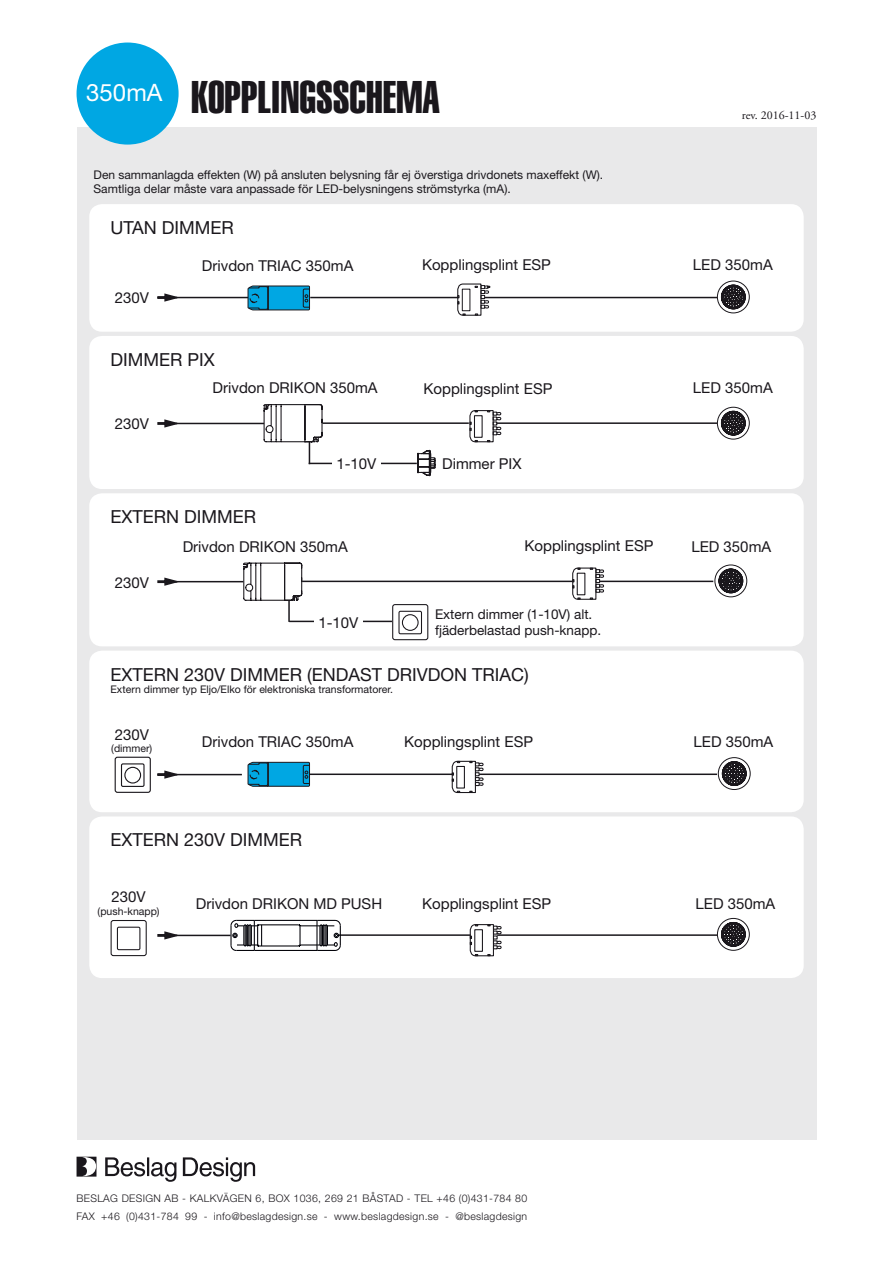
<style>
.page{position:relative;width:893px;height:1263px;background:#fff}
.page>*{position:absolute;margin:0;border:0;box-sizing:border-box;transform-origin:0 0}
.t1{font:45px "Helvetica LT Std Extra Comp";color:#1a171c}
.t2{font:24px "Helvetica Neue LT Std";color:#fff}
.t3{font:18px "Helvetica Neue LT Std";color:#1a171c}
.t4{font:15px "Helvetica Neue LT Std";color:#1a171c}
.t5{font:13.5px "Helvetica Neue LT Std";color:#1a171c}
.t6{font:12px/14.4px "Helvetica Neue LT Std";color:#1a171c}
.t7{font:12px "Adobe Garamond Pro";color:#1a171c}
.t8{font:300 10.5px/18px "Helvetica Neue LT Std";letter-spacing:.03em;color:#1a171c}
.t9{font:10.5px "Helvetica Neue LT Std";color:#1a171c}
</style>
<div class="page">
<svg style="left:77px;top:1156px;width:178px;height:26px"></svg>
<div style="left:77px;top:128px;width:739px;height:1012px;background:#e9e9ea"></div>
<div style="left:89px;top:336px;width:715px;height:153px;background:#fff;border-radius:13px"></div>
<hr style="left:169px;top:423px;width:95px;height:1px;background:#1a171c">
<hr style="left:322px;top:422px;width:147px;height:2px;background:#1a171c">
<hr style="left:496px;top:422px;width:221px;height:2px;background:#1a171c">
<svg style="left:157px;top:419px;width:26px;height:9px"></svg>
<svg style="left:469px;top:410px;width:33px;height:33px"></svg>
<svg style="left:263px;top:404px;width:60px;height:60px"></svg>
<hr style="left:309px;top:463px;width:108px;height:1px;background:#1a171c">
<svg style="left:417px;top:449px;width:19px;height:28px"></svg>
<div style="left:332px;top:454px;width:49px;height:19px;background:#fff"></div>
<svg style="left:717px;top:406px;width:33px;height:34px"></svg>
<div style="left:89px;top:204px;width:715px;height:128px;background:#fff;border-radius:13px"></div>
<hr style="left:157px;top:297px;width:95px;height:1px;background:#1a171c">
<hr style="left:310px;top:297px;width:148px;height:1px;background:#1a171c">
<hr style="left:485px;top:297px;width:232px;height:1px;background:#1a171c">
<svg style="left:157px;top:293px;width:26px;height:9px"></svg>
<svg style="left:457px;top:283px;width:33px;height:33px"></svg>
<div style="left:77px;top:43px;width:102px;height:102px;background:#00a7e3;border-radius:50%"></div>
<svg style="left:717px;top:280px;width:33px;height:34px"></svg>
<div style="left:89px;top:816px;width:715px;height:162px;background:#fff;border-radius:13px"></div>
<div style="left:111px;top:920px;width:36px;height:36px;border:1px solid #1a171c;border-radius:2px"></div>
<div style="left:117px;top:927px;width:23px;height:23px;border:1px solid #1a171c"></div>
<hr style="left:167px;top:935px;width:63px;height:1px;background:#1a171c">
<hr style="left:339px;top:934px;width:132px;height:2px;background:#1a171c">
<hr style="left:497px;top:934px;width:220px;height:2px;background:#1a171c">
<svg style="left:157px;top:931px;width:26px;height:9px"></svg>
<svg style="left:469px;top:924px;width:33px;height:33px"></svg>
<svg style="left:717px;top:918px;width:33px;height:33px"></svg>
<div style="left:89px;top:493px;width:715px;height:153px;background:#fff;border-radius:13px"></div>
<hr style="left:171px;top:581px;width:72px;height:1px;background:#1a171c">
<hr style="left:302px;top:581px;width:270px;height:1px;background:#1a171c">
<hr style="left:600px;top:581px;width:113px;height:1px;background:#1a171c">
<svg style="left:714px;top:564px;width:33px;height:34px"></svg>
<svg style="left:157px;top:577px;width:26px;height:9px"></svg>
<svg style="left:392px;top:604px;width:37px;height:37px"></svg>
<hr style="left:288px;top:601px;width:2px;height:21px;background:#1a171c">
<hr style="left:289px;top:621px;width:103px;height:1px;background:#1a171c">
<svg style="left:243px;top:562px;width:60px;height:39px"></svg>
<div style="left:314px;top:612px;width:49px;height:20px;background:#fff"></div>
<svg style="left:572px;top:567px;width:33px;height:33px"></svg>
<div style="left:89px;top:651px;width:715px;height:161px;background:#fff;border-radius:13px"></div>
<svg style="left:114px;top:756px;width:37px;height:37px"></svg>
<hr style="left:157px;top:774px;width:85px;height:1px;background:#1a171c">
<hr style="left:304px;top:773px;width:149px;height:2px;background:#1a171c">
<hr style="left:479px;top:773px;width:238px;height:2px;background:#1a171c">
<svg style="left:157px;top:770px;width:26px;height:9px"></svg>
<svg style="left:451px;top:760px;width:33px;height:33px"></svg>
<svg style="left:247px;top:761px;width:63px;height:26px;background:#1390bf"></svg>
<svg style="left:717px;top:757px;width:34px;height:33px"></svg>
<hr style="left:259px;top:924px;width:40px;height:1px;background:#000107">
<hr style="left:259px;top:945px;width:40px;height:1px;background:#000107">
<hr style="left:254px;top:920px;width:63px;height:1px;background:#000107">
<hr style="left:254px;top:950px;width:63px;height:1px;background:#000107">
<svg style="left:230px;top:919px;width:32px;height:32px"></svg>
<svg style="left:298px;top:919px;width:43px;height:32px"></svg>
<svg style="left:247px;top:285px;width:63px;height:26px;background:#1390bf"></svg>
<p class="t2" style="left:86px;top:79px;width:78px">350mA</p>
<h1 class="t1" style="left:191px;top:70px;width:250px">KOPPLINGSSCHEMA</h1>
<p class="t6" style="left:94px;top:167px;width:511px">Den sammanlagda effekten (W) på ansluten belysning får ej överstiga drivdonets maxeffekt (W).<br>Samtliga delar måste vara anpassade för LED-belysningens strömstyrka (mA).</p>
<p class="t3" style="left:111px;top:217px;width:125px">UTAN DIMMER</p>
<p class="t7" style="left:742px;top:108px;width:76px">rev. 2016-11-03</p>
<p class="t4" style="left:115px;top:289px;width:36px">230V</p>
<p class="t4" style="left:202px;top:256px;width:153px">Drivdon TRIAC 350mA</p>
<p class="t4" style="left:422px;top:256px;width:130px">Kopplingsplint ESP</p>
<p class="t4" style="left:693px;top:256px;width:81px">LED 350mA</p>
<p class="t3" style="left:111px;top:349px;width:106px">DIMMER PIX</p>
<p class="t4" style="left:213px;top:379px;width:167px">Drivdon DRIKON 350mA</p>
<p class="t4" style="left:424px;top:379px;width:130px">Kopplingsplint ESP</p>
<p class="t4" style="left:693px;top:379px;width:81px">LED 350mA</p>
<p class="t4" style="left:115px;top:415px;width:36px">230V</p>
<p class="t4" style="left:336px;top:454px;width:42px">1-10V</p>
<p class="t4" style="left:442px;top:455px;width:81px">Dimmer PIX</p>
<p class="t3" style="left:111px;top:506px;width:147px">EXTERN DIMMER</p>
<p class="t4" style="left:183px;top:538px;width:167px">Drivdon DRIKON 350mA</p>
<p class="t4" style="left:691px;top:538px;width:81px">LED 350mA</p>
<p class="t4" style="left:115px;top:573px;width:36px">230V</p>
<p class="t5" style="left:435px;top:606px;width:159px">Extern dimmer (1-10V) alt.</p>
<p class="t5" style="left:435px;top:622px;width:168px">fjäderbelastad push-knapp.</p>
<p class="t4" style="left:525px;top:537px;width:130px">Kopplingsplint ESP</p>
<p class="t4" style="left:318px;top:613px;width:42px">1-10V</p>
<p class="t3" style="left:111px;top:663px;width:420px">EXTERN 230V DIMMER (ENDAST DRIVDON TRIAC)</p>
<p class="t9" style="left:111px;top:683px;width:284px">Extern dimmer typ Eljo/Elko för elektroniska transformatorer.</p>
<p class="t4" style="left:115px;top:725px;width:36px">230V</p>
<p class="t9" style="left:111px;top:742px;width:43px">(dimmer)</p>
<p class="t4" style="left:202px;top:733px;width:153px">Drivdon TRIAC 350mA</p>
<p class="t4" style="left:404px;top:733px;width:130px">Kopplingsplint ESP</p>
<p class="t4" style="left:693px;top:733px;width:81px">LED 350mA</p>
<p class="t3" style="left:111px;top:829px;width:193px">EXTERN 230V DIMMER</p>
<p class="t4" style="left:112px;top:888px;width:36px">230V</p>
<p class="t9" style="left:98px;top:905px;width:64px">(push-knapp)</p>
<p class="t4" style="left:196px;top:895px;width:188px">Drivdon DRIKON MD PUSH</p>
<p class="t4" style="left:422px;top:895px;width:130px">Kopplingsplint ESP</p>
<p class="t4" style="left:695px;top:895px;width:81px">LED 350mA</p>
<p class="t8" style="left:77px;top:1189px;width:452px">BESLAG DESIGN AB - KALKVÄGEN 6, BOX 1036, 269 21 BÅSTAD - TEL +46 (0)431-784 80<br>FAX +46 (0)431-784 99 - info@beslagdesign.se - www.beslagdesign.se - @beslagdesign</p>
</div>
